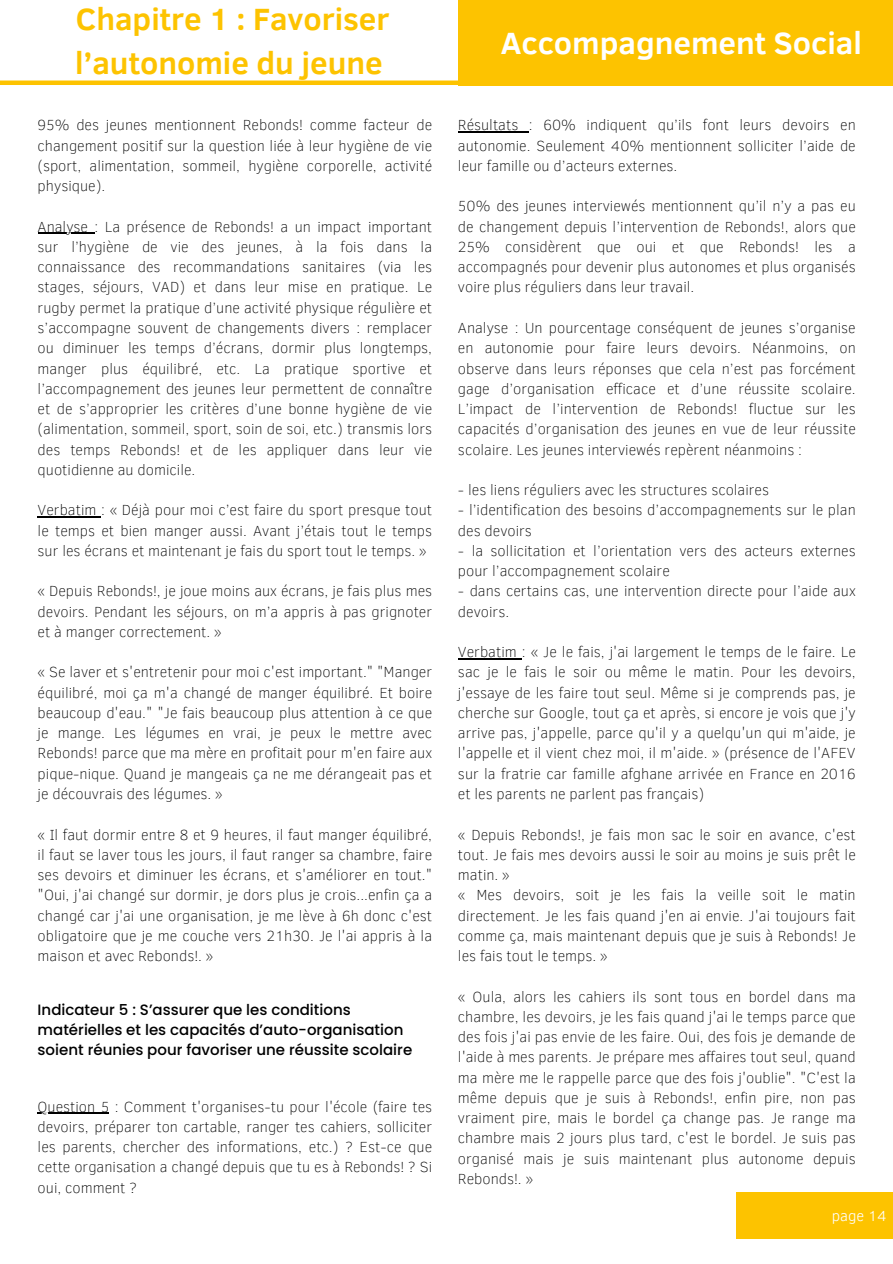
<style>
.page{position:relative;width:893px;height:1264px;background:#fff}
.page>*{position:absolute;margin:0;border:0;box-sizing:border-box;transform-origin:0 0}
.t1{font:700 31.5px/43.8px "Clear Sans";color:#fdc300}
.t2{font:700 31.5px "Clear Sans";color:#fff}
.t3{font:100 15px/20.2px "Clear Sans";color:#000;text-align:justify}
.t4{font:500 15px/20.2px "Poppins";color:#000}
.t5{font:300 15px "Clear Sans";color:#fff}
</style>
<div class="page">
<hr style="left:38px;top:233px;width:57px;height:1px;background:#000">
<hr style="left:38px;top:516px;width:63px;height:1px;background:#000">
<div style="left:458px;top:0;width:434px;height:85px;background:#fdc300"></div>
<div style="left:0;top:80px;width:458px;height:5px;background:#fdc300"></div>
<div style="left:736px;top:1192px;width:156px;height:46px;background:#fdc300"></div>
<hr style="left:458px;top:131px;width:71px;height:2px;background:#000">
<hr style="left:458px;top:658px;width:64px;height:1px;background:#000">
<hr style="left:38px;top:1112px;width:71px;height:1px;background:#000">
<p class="t1" style="left:75px;top:-5px;width:316px">Chapitre 1 : Favoriser l’autonomie du jeune</p>
<p class="t3" style="left:38px;top:114px;width:396px">95% des jeunes mentionnent Rebonds! comme facteur de changement positif sur la question liée à leur hygiène de vie (sport, alimentation, sommeil, hygiène corporelle, activité physique).</p>
<p class="t3" style="left:38px;top:215px;width:396px">Analyse : La présence de Rebonds! a un impact important sur l’hygiène de vie des jeunes, à la fois dans la connaissance des recommandations sanitaires (via les stages, séjours, VAD) et dans leur mise en pratique. Le rugby permet la pratique d’une activité physique régulière et s’accompagne souvent de changements divers : remplacer ou diminuer les temps d’écrans, dormir plus longtemps, manger plus équilibré, etc. La pratique sportive et l’accompagnement des jeunes leur permettent de connaître et de s’approprier les critères d’une bonne hygiène de vie (alimentation, sommeil, sport, soin de soi, etc.) transmis lors des temps Rebonds! et de les appliquer dans leur vie quotidienne au domicile.</p>
<p class="t3" style="left:38px;top:499px;width:396px">Verbatim : « Déjà pour moi c’est faire du sport presque tout le temps et bien manger aussi. Avant j’étais tout le temps sur les écrans et maintenant je fais du sport tout le temps. »</p>
<p class="t3" style="left:38px;top:580px;width:396px">« Depuis Rebonds!, je joue moins aux écrans, je fais plus mes devoirs. Pendant les séjours, on m’a appris à pas grignoter et à manger correctement. »</p>
<p class="t3" style="left:38px;top:661px;width:396px">« Se laver et s'entretenir pour moi c'est important." "Manger équilibré, moi ça m'a changé de manger équilibré. Et boire beaucoup d'eau." "Je fais beaucoup plus attention à ce que je mange. Les légumes en vrai, je peux le mettre avec Rebonds! parce que ma mère en profitait pour m'en faire aux pique-nique. Quand je mangeais ça ne me dérangeait pas et je découvrais des légumes. »</p>
<p class="t3" style="left:38px;top:823px;width:396px">« Il faut dormir entre 8 et 9 heures, il faut manger équilibré, il faut se laver tous les jours, il faut ranger sa chambre, faire ses devoirs et diminuer les écrans, et s'améliorer en tout." "Oui, j'ai changé sur dormir, je dors plus je crois...enfin ça a changé car j'ai une organisation, je me lève à 6h donc c'est obligatoire que je me couche vers 21h30. Je l'ai appris à la maison et avec Rebonds!. »</p>
<p class="t4" style="left:38px;top:999px;width:376px">Indicateur 5 : S’assurer que les conditions matérielles et les capacités d’auto-organisation soient réunies pour favoriser une réussite scolaire</p>
<p class="t3" style="left:38px;top:1095px;width:396px">Question 5 : Comment t'organises-tu pour l'école (faire tes devoirs, préparer ton cartable, ranger tes cahiers, solliciter les parents, chercher des informations, etc.) ? Est-ce que cette organisation a changé depuis que tu es à Rebonds! ? Si oui, comment ?</p>
<p class="t2" style="left:501px;top:20px;width:362px">Accompagnement Social</p>
<p class="t3" style="left:458px;top:114px;width:399px">Résultats : 60% indiquent qu’ils font leurs devoirs en autonomie. Seulement 40% mentionnent solliciter l’aide de leur famille ou d’acteurs externes.</p>
<p class="t3" style="left:458px;top:195px;width:399px">50% des jeunes interviewés mentionnent qu’il n’y a pas eu de changement depuis l’intervention de Rebonds!, alors que 25% considèrent que oui et que Rebonds! les a accompagnés pour devenir plus autonomes et plus organisés voire plus réguliers dans leur travail.</p>
<p class="t3" style="left:458px;top:317px;width:399px">Analyse : Un pourcentage conséquent de jeunes s’organise en autonomie pour faire leurs devoirs. Néanmoins, on observe dans leurs réponses que cela n’est pas forcément gage d’organisation efficace et d’une réussite scolaire.<br>L’impact de l’intervention de Rebonds! fluctue sur les capacités d’organisation des jeunes en vue de leur réussite scolaire. Les jeunes interviewés repèrent néanmoins :</p>
<p class="t3" style="left:458px;top:479px;width:312px">- les liens réguliers avec les structures scolaires</p>
<p class="t3" style="left:458px;top:499px;width:399px">- l’identification des besoins d’accompagnements sur le plan des devoirs</p>
<p class="t3" style="left:458px;top:539px;width:399px">- la sollicitation et l’orientation vers des acteurs externes pour l’accompagnement scolaire</p>
<p class="t3" style="left:458px;top:580px;width:399px">- dans certains cas, une intervention directe pour l’aide aux devoirs.</p>
<p class="t3" style="left:458px;top:641px;width:399px">Verbatim : « Je le fais, j'ai largement le temps de le faire. Le sac je le fais le soir ou même le matin. Pour les devoirs, j'essaye de les faire tout seul. Même si je comprends pas, je cherche sur Google, tout ça et après, si encore je vois que j'y arrive pas, j'appelle, parce qu'il y a quelqu'un qui m'aide, je l'appelle et il vient chez moi, il m'aide. » (présence de l'AFEV sur la fratrie car famille afghane arrivée en France en 2016 et les parents ne parlent pas français)</p>
<p class="t3" style="left:458px;top:823px;width:399px">« Depuis Rebonds!, je fais mon sac le soir en avance, c'est tout. Je fais mes devoirs aussi le soir au moins je suis prêt le matin. »</p>
<p class="t3" style="left:458px;top:884px;width:399px">« Mes devoirs, soit je les fais la veille soit le matin directement. Je les fais quand j'en ai envie. J'ai toujours fait comme ça, mais maintenant depuis que je suis à Rebonds! Je les fais tout le temps. »</p>
<p class="t3" style="left:458px;top:985px;width:399px">« Oula, alors les cahiers ils sont tous en bordel dans ma chambre, les devoirs, je les fais quand j'ai le temps parce que des fois j'ai pas envie de les faire. Oui, des fois je demande de l'aide à mes parents. Je prépare mes affaires tout seul, quand ma mère me le rappelle parce que des fois j'oublie". "C'est la même depuis que je suis à Rebonds!, enfin pire, non pas vraiment pire, mais le bordel ça change pas. Je range ma chambre mais 2 jours plus tard, c'est le bordel. Je suis pas organisé mais je suis maintenant plus autonome depuis Rebonds!. »</p>
<p class="t5" style="left:831px;top:1205px;width:56px">page 14</p>
</div>
